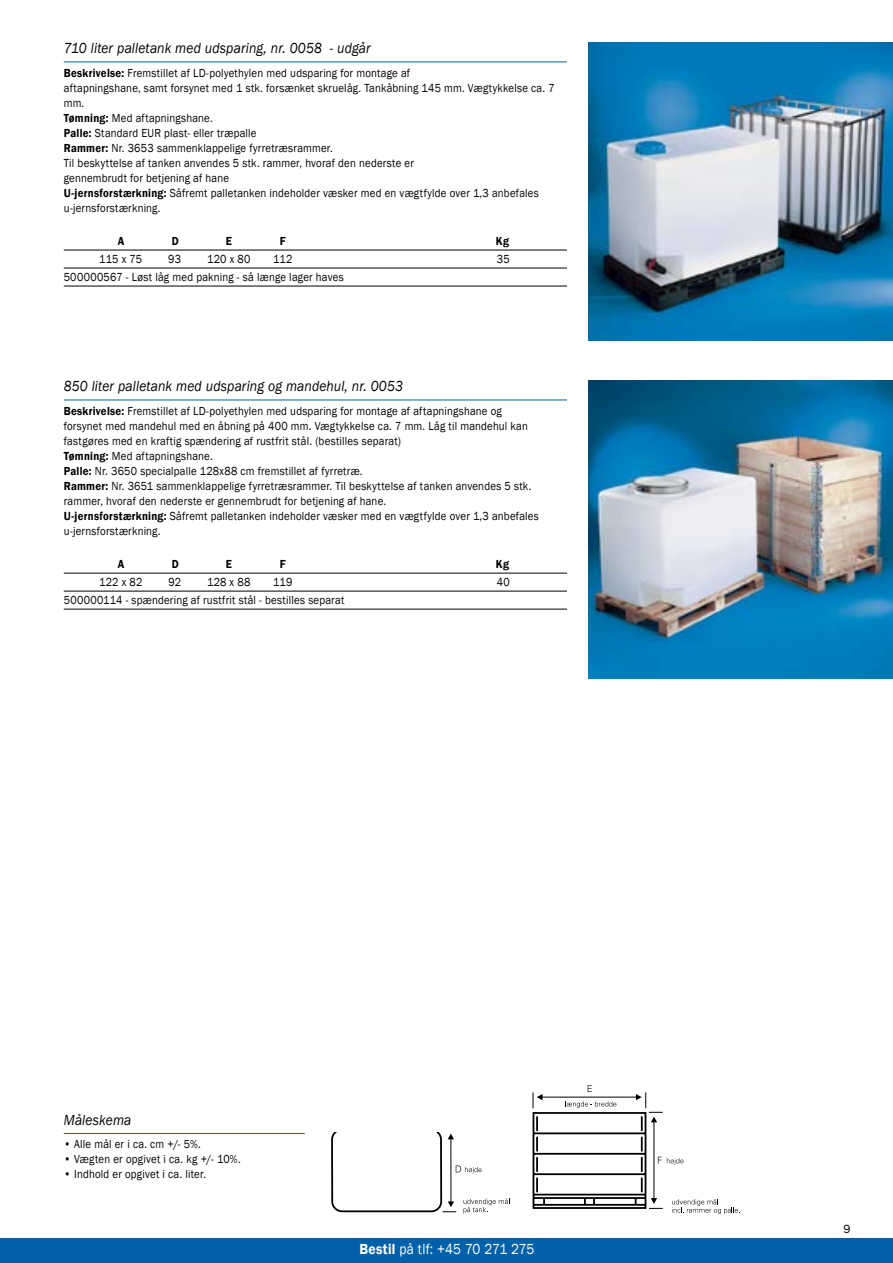
<style>
.page{position:relative;width:893px;height:1263px;background:#fff}
.page>*{position:absolute;margin:0;border:0;box-sizing:border-box;transform-origin:0 0}
.t1{font:italic 15px "Franklin Gothic";letter-spacing:.01em;color:#000;scale:.9 1}
.t2{font:15px "Franklin Gothic";letter-spacing:-.015em;color:#fff;scale:.9 1}
.t3{font:12px/15px "Franklin Gothic";letter-spacing:.02em;color:#000;scale:.9 1}
.t4{font:600 12px "Franklin Gothic";color:#000;scale:.9 1}
.t5{font:12px "Franklin Gothic";letter-spacing:.02em;color:#000}
.s1{font-weight:600}
</style>
<div class="page">
<div style="left:0;top:1238px;width:893px;height:25px;background:#0061aa"></div>
<hr style="left:64px;top:62px;width:503px;height:1px;background:#0061aa">
<hr style="left:64px;top:250px;width:503px;height:1px;background:#000">
<hr style="left:64px;top:268px;width:503px;height:1px;background:#000">
<hr style="left:64px;top:286px;width:503px;height:1px;background:#000">
<img style="left:588px;top:43px;width:305px;height:297px">
<hr style="left:64px;top:400px;width:503px;height:1px;background:#0061aa">
<hr style="left:64px;top:573px;width:503px;height:1px;background:#000">
<hr style="left:64px;top:591px;width:503px;height:1px;background:#000">
<hr style="left:64px;top:609px;width:503px;height:1px;background:#000">
<img style="left:588px;top:381px;width:305px;height:297px">
<svg style="left:331px;top:1132px;width:179px;height:81px"></svg>
<svg style="left:532px;top:1085px;width:208px;height:129px"></svg>
<hr style="left:64px;top:1133px;width:241px;height:1px;background:#0061aa">
<p class="t1" style="left:64px;top:39px;width:343px">710 liter palletank med udsparing, nr. 0058 - udgår</p>
<p class="t3" style="left:64px;top:65px;width:547px"><span class="s1">Beskrivelse:</span> Fremstillet af LD-polyethylen med udsparing for montage af<br>aftapningshane, samt forsynet med 1 stk. forsænket skruelåg. Tankåbning 145 mm. Vægtykkelse ca. 7 mm.<br><span class="s1">Tømning:</span> Med aftapningshane.<br><span class="s1">Palle:</span> Standard EUR plast- eller træpalle<br><span class="s1">Rammer:</span> Nr. 3653 sammenklappelige fyrretræsrammer.<br>Til beskyttelse af tanken anvendes 5 stk. rammer, hvoraf den nederste er<br>gennembrudt for betjening af hane<br><span class="s1">U-jernsforstærkning:</span> Såfremt palletanken indeholder væsker med en vægtfylde over 1,3 anbefales u-jernsforstærkning.</p>
<p class="t4" style="left:118px;top:233px;width:9px">A</p>
<p class="t4" style="left:172px;top:233px;width:9px">D</p>
<p class="t4" style="left:226px;top:233px;width:8px">E</p>
<p class="t4" style="left:280px;top:233px;width:8px">F</p>
<p class="t4" style="left:496px;top:233px;width:16px">Kg</p>
<p class="t3" style="left:99px;top:251px;width:49px">115 x 75</p>
<p class="t3" style="left:168px;top:251px;width:16px">93</p>
<p class="t3" style="left:207px;top:251px;width:50px">120 x 80</p>
<p class="t3" style="left:273px;top:251px;width:23px">112</p>
<p class="t3" style="left:497px;top:251px;width:16px">35</p>
<p class="t3" style="left:64px;top:269px;width:312px">500000567 - Løst låg med pakning - så længe lager haves</p>
<p class="t1" style="left:64px;top:377px;width:378px">850 liter palletank med udsparing og mandehul, nr. 0053</p>
<p class="t3" style="left:64px;top:403px;width:529px"><span class="s1">Beskrivelse:</span> Fremstillet af LD-polyethylen med udsparing for montage af aftapningshane og forsynet med mandehul med en åbning på 400 mm. Vægtykkelse ca. 7 mm. Låg til mandehul kan fastgøres med en kraftig spændering af rustfrit stål. (bestilles separat)<br><span class="s1">Tømning:</span> Med aftapningshane.<br><span class="s1">Palle:</span> Nr. 3650 specialpalle 128x88 cm fremstillet af fyrretræ.<br><span class="s1">Rammer:</span> Nr. 3651 sammenklappelige fyrretræsrammer. Til beskyttelse af tanken anvendes 5 stk. rammer, hvoraf den nederste er gennembrudt for betjening af hane.<br><span class="s1">U-jernsforstærkning:</span> Såfremt palletanken indeholder væsker med en vægtfylde over 1,3 anbefales u-jernsforstærkning.</p>
<p class="t4" style="left:118px;top:556px;width:9px">A</p>
<p class="t4" style="left:172px;top:556px;width:9px">D</p>
<p class="t4" style="left:226px;top:556px;width:8px">E</p>
<p class="t4" style="left:280px;top:556px;width:8px">F</p>
<p class="t4" style="left:496px;top:556px;width:16px">Kg</p>
<p class="t3" style="left:99px;top:574px;width:50px">122 x 82</p>
<p class="t3" style="left:168px;top:574px;width:16px">92</p>
<p class="t3" style="left:207px;top:574px;width:50px">128 x 88</p>
<p class="t3" style="left:273px;top:574px;width:23px">119</p>
<p class="t3" style="left:497px;top:574px;width:16px">40</p>
<p class="t3" style="left:64px;top:592px;width:313px">500000114 - spændering af rustfrit stål - bestilles separat</p>
<p class="t1" style="left:64px;top:1110px;width:77px">Måleskema</p>
<p class="t3" style="left:64px;top:1137px;width:154px"><span class="s1">•</span> Alle mål er i ca. cm +/- 5%.</p>
<p class="t3" style="left:64px;top:1152px;width:198px"><span class="s1">•</span> Vægten er opgivet i ca. kg +/- 10%.</p>
<p class="t3" style="left:64px;top:1167px;width:160px"><span class="s1">•</span> Indhold er opgivet i ca. liter.</p>
<p class="t2" style="left:360px;top:1239px;width:196px"><span class="s1">Bestil</span> på tlf: +45 70 271 275</p>
<p class="t5" style="left:843px;top:1222px;width:9px">9</p>
</div>
